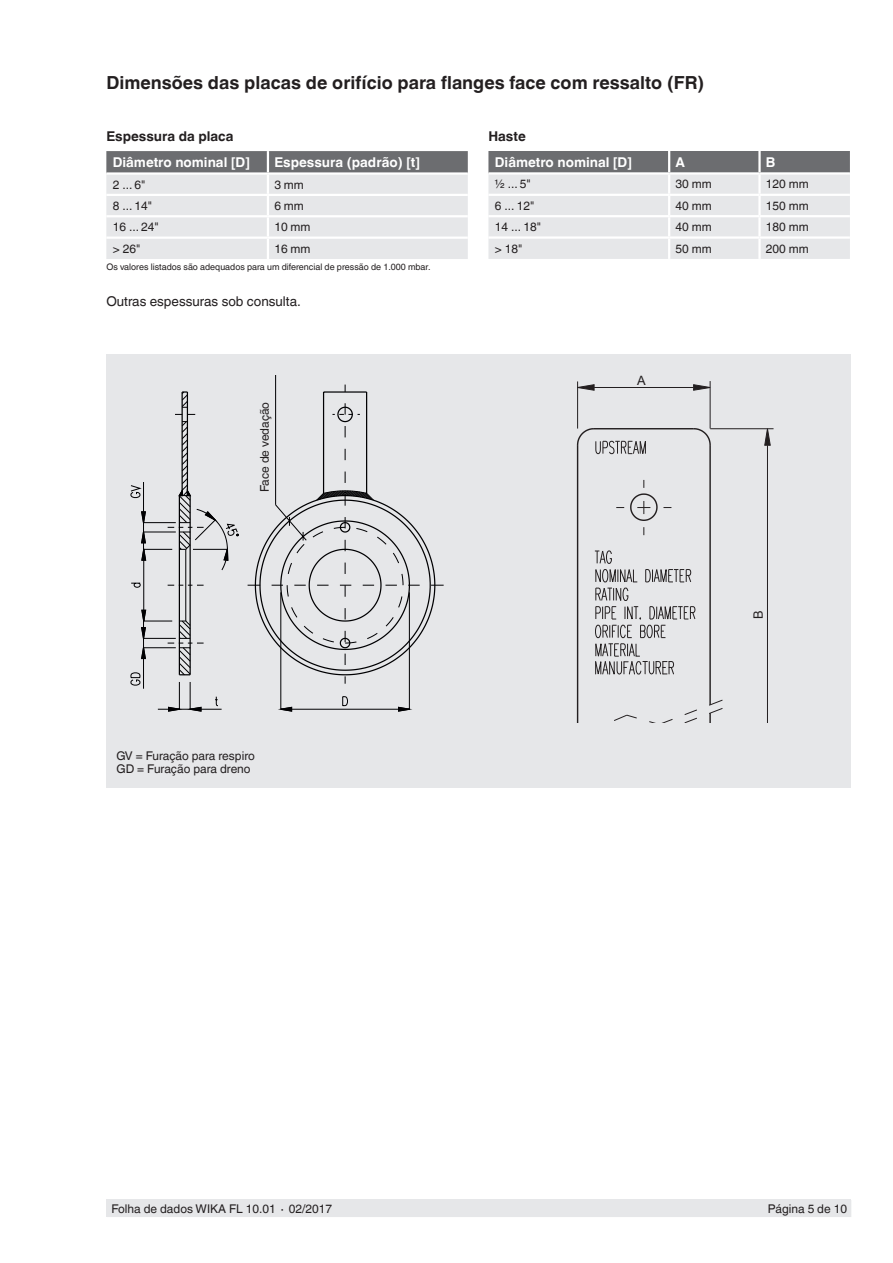
<style>
.page{position:relative;width:893px;height:1263px;background:#fff}
.page>*{position:absolute;margin:0;border:0;box-sizing:border-box;transform-origin:0 0}
.t1{font:700 18px "Helvetica World";color:#231f20}
.t2{font:700 13.5px "Helvetica World";color:#fff}
.t3{font:13.5px "Helvetica World";color:#231f20}
.t4{font:700 13.5px "Helvetica World";color:#231f20}
.t5{font:12.9px "Arial";color:#231f20}
.t6{font:12px/13.5px "Helvetica World";color:#231f20}
.t7{font:9px "Helvetica World";color:#231f20}
</style>
<div class="page">
<div style="left:106px;top:1199px;width:744px;height:18px;background:#e6e7e9"></div>
<div style="left:106px;top:354px;width:744px;height:434px;background:#e6e7e9"></div>
<svg style="left:106px;top:151px;width:362px;height:108px;background:#cecfd1"></svg>
<hr style="left:106px;top:215px;width:162px;height:2px;background:#fff">
<hr style="left:268px;top:215px;width:200px;height:2px;background:#fff">
<hr style="left:267px;top:217px;width:2px;height:20px;background:#fff">
<hr style="left:106px;top:237px;width:162px;height:2px;background:#fff">
<hr style="left:268px;top:237px;width:200px;height:2px;background:#fff">
<hr style="left:267px;top:239px;width:2px;height:20px;background:#fff">
<svg style="left:488px;top:151px;width:362px;height:108px;background:#cfd0d2"></svg>
<hr style="left:759px;top:215px;width:91px;height:2px;background:#fff">
<hr style="left:758px;top:217px;width:3px;height:19px;background:#fff">
<hr style="left:488px;top:236px;width:181px;height:3px;background:#fff">
<hr style="left:669px;top:236px;width:90px;height:3px;background:#fff">
<hr style="left:668px;top:239px;width:2px;height:20px;background:#fff">
<hr style="left:759px;top:236px;width:91px;height:3px;background:#fff">
<hr style="left:758px;top:239px;width:3px;height:20px;background:#fff">
<svg style="left:131px;top:385px;width:313px;height:327px"></svg>
<hr style="left:709px;top:445px;width:2px;height:260px;background:#231f20">
<hr style="left:594px;top:428px;width:100px;height:1px;background:#231f20">
<hr style="left:577px;top:445px;width:1px;height:278px;background:#231f20">
<svg style="left:616px;top:480px;width:55px;height:55px"></svg>
<svg style="left:692px;top:427px;width:20px;height:19px"></svg>
<svg style="left:576px;top:427px;width:70px;height:30px"></svg>
<hr style="left:577px;top:381px;width:1px;height:48px;background:#231f20">
<hr style="left:710px;top:381px;width:1px;height:48px;background:#231f20">
<hr style="left:594px;top:387px;width:100px;height:1px;background:#231f20">
<svg style="left:577px;top:384px;width:18px;height:7px"></svg>
<svg style="left:693px;top:384px;width:18px;height:7px"></svg>
<hr style="left:710px;top:428px;width:63px;height:1px;background:#231f20">
<hr style="left:767px;top:445px;width:1px;height:278px;background:#231f20">
<svg style="left:764px;top:428px;width:7px;height:18px"></svg>
<svg style="left:684px;top:709px;width:13px;height:14px"></svg>
<svg style="left:709px;top:699px;width:14px;height:24px"></svg>
<svg style="left:649px;top:719px;width:24px;height:4px"></svg>
<svg style="left:614px;top:714px;width:23px;height:7px"></svg>
<svg style="left:595px;top:550px;width:101px;height:125px"></svg>
<div style="left:252px;top:354px;width:21px;height:147px;background:#e6e7e9"></div>
<h1 class="t1" style="left:106px;top:73px;width:599px">Dimensões das placas de orifício para flanges face com ressalto (FR)</h1>
<p class="t4" style="left:106px;top:128px;width:129px">Espessura da placa</p>
<p class="t2" style="left:113px;top:155px;width:139px">Diâmetro nominal [D]</p>
<p class="t2" style="left:274px;top:155px;width:147px">Espessura (padrão) [t]</p>
<p class="t6" style="left:113px;top:178px;width:34px">2 ... 6"</p>
<p class="t6" style="left:274px;top:178px;width:31px">3 mm</p>
<p class="t6" style="left:113px;top:199px;width:41px">8 ... 14"</p>
<p class="t6" style="left:274px;top:199px;width:31px">6 mm</p>
<p class="t6" style="left:113px;top:220px;width:48px">16 ... 24"</p>
<p class="t6" style="left:274px;top:220px;width:38px">10 mm</p>
<p class="t6" style="left:113px;top:242px;width:29px">&gt; 26"</p>
<p class="t6" style="left:274px;top:242px;width:38px">16 mm</p>
<p class="t7" style="left:106px;top:261px;width:326px">Os valores listados são adequados para um diferencial de pressão de 1.000 mbar.</p>
<p class="t3" style="left:106px;top:293px;width:196px">Outras espessuras sob consulta.</p>
<p class="t6" style="left:258px;top:492px;width:92px;rotate:-90deg">Face de vedação</p>
<p class="t6" style="left:116px;top:749px;width:140px">GV = Furação para respiro<br>GD = Furação para dreno</p>
<p class="t4" style="left:488px;top:128px;width:39px">Haste</p>
<p class="t2" style="left:495px;top:154px;width:139px">Diâmetro nominal [D]</p>
<p class="t2" style="left:676px;top:154px;width:11px">A</p>
<p class="t2" style="left:766px;top:154px;width:11px">B</p>
<p class="t6" style="left:495px;top:178px;width:38px">½ ... 5"</p>
<p class="t6" style="left:676px;top:178px;width:38px">30 mm</p>
<p class="t6" style="left:766px;top:178px;width:44px">120 mm</p>
<p class="t6" style="left:495px;top:199px;width:41px">6 ... 12"</p>
<p class="t6" style="left:676px;top:199px;width:38px">40 mm</p>
<p class="t6" style="left:766px;top:199px;width:44px">150 mm</p>
<p class="t6" style="left:495px;top:220px;width:48px">14 ... 18"</p>
<p class="t6" style="left:676px;top:220px;width:38px">40 mm</p>
<p class="t6" style="left:766px;top:220px;width:44px">180 mm</p>
<p class="t6" style="left:495px;top:242px;width:29px">&gt; 18"</p>
<p class="t6" style="left:676px;top:242px;width:38px">50 mm</p>
<p class="t6" style="left:766px;top:242px;width:44px">200 mm</p>
<p class="t5" style="left:637px;top:371px;width:10px">A</p>
<p class="t5" style="left:749px;top:619px;width:10px;rotate:-90deg">B</p>
<p class="t6" style="left:111px;top:1202px;width:222px">Folha de dados WIKA FL 10.01 ∙ 02/2017</p>
<p class="t6" style="left:768px;top:1202px;width:81px">Página 5 de 10</p>
</div>
